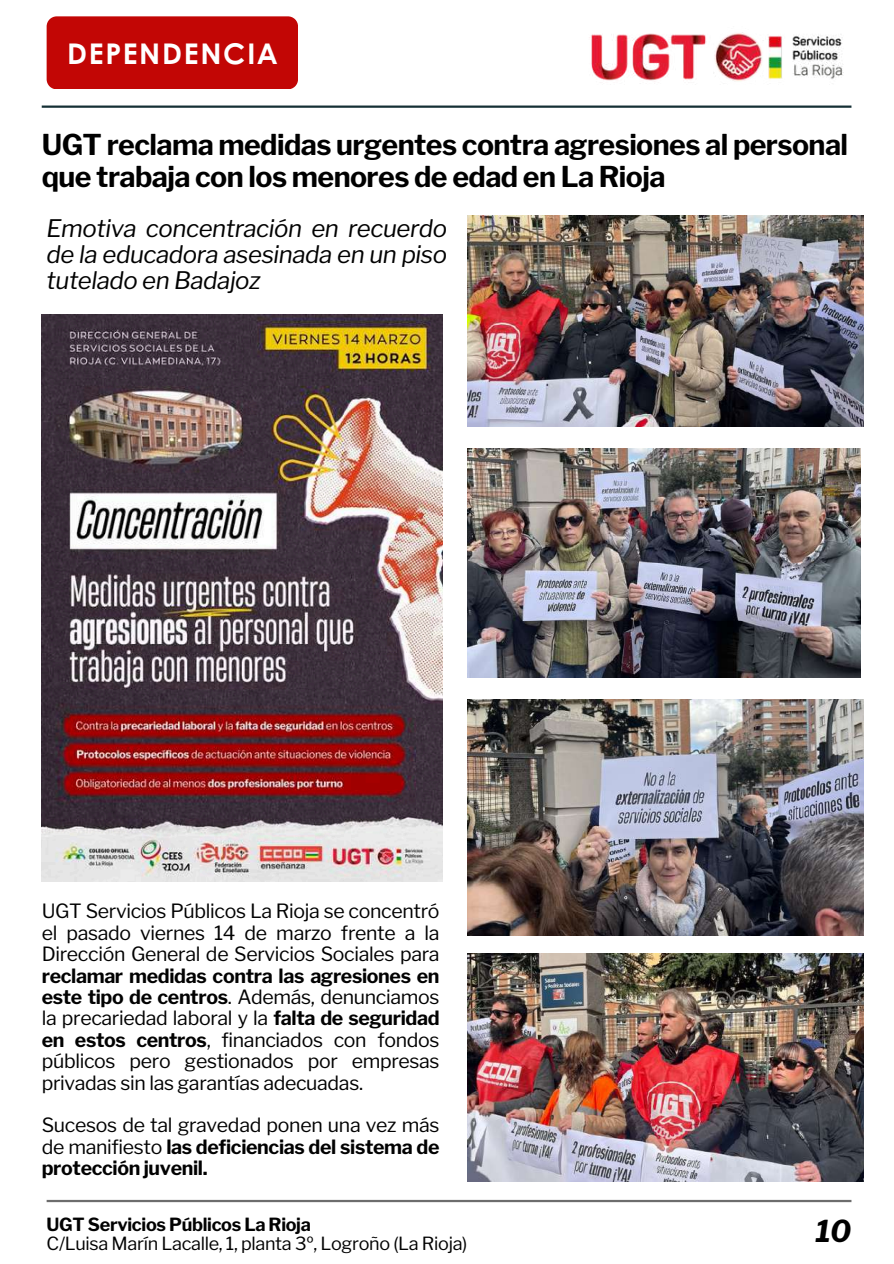
<style>
.page{position:relative;width:894px;height:1264px;background:#fff}
.page>*{position:absolute;margin:0;border:0;box-sizing:border-box;transform-origin:0 0}
.t1{font:italic 700 30px "Libre Franklin";color:#000}
.t2{font:700 28.5px/31.5px "Libre Franklin";letter-spacing:-.02em;color:#000}
.t3{font:700 28.5px "Century Gothic";letter-spacing:.06em;color:#fff}
.t4{font:italic 24px/25.8px "Libre Franklin";letter-spacing:-.015em;color:#020202;text-align:justify}
.t5{font:19.5px/21.3px "Libre Franklin";letter-spacing:-.015em;color:#020202;text-align:justify}
.t6{font:18px "Libre Franklin";letter-spacing:-.015em;color:#020202}
.t7{font:700 18px "Libre Franklin";letter-spacing:-.015em;color:#020202}
.s1{font-weight:700}
</style>
<div class="page">
<hr style="left:47px;top:1199px;width:804px;height:3px;background:#6d6d6d">
<img style="left:589px;top:32px;width:255px;height:50px">
<hr style="left:42px;top:105px;width:809px;height:3px;background:#153035">
<div style="left:47px;top:16px;width:251px;height:73px;background:#c20605"></div>
<img style="left:42px;top:314px;width:400px;height:567px">
<img style="left:467px;top:448px;width:392px;height:229px">
<img style="left:467px;top:699px;width:396px;height:236px">
<img style="left:467px;top:216px;width:396px;height:210px">
<img style="left:467px;top:953px;width:395px;height:228px">
<h2 class="t3" style="left:67px;top:32px;width:211px">DEPENDENCIA</h2>
<h2 class="t2" style="left:42px;top:129px;width:807px">UGT reclama medidas urgentes contra agresiones al personal que trabaja con los menores de edad en La Rioja</h2>
<p class="t4" style="left:47px;top:215px;width:402px">Emotiva concentración en recuerdo de la educadora asesinada en un piso tutelado en Badajoz</p>
<p class="t5" style="left:42px;top:900px;width:399px">UGT Servicios Públicos La Rioja se concentró el pasado viernes 14 de marzo frente a la Dirección General de Servicios Sociales para</p>
<p class="t5" style="left:42px;top:964px;width:399px"><span class="s1">reclamar medidas contra las agresiones en este tipo de centros</span>. Además, denunciamos la precariedad laboral y la <span class="s1">falta de seguridad en estos centros</span>, financiados con fondos públicos pero gestionados por empresas privadas sin las garantías adecuadas.</p>
<p class="t5" style="left:42px;top:1114px;width:399px">Sucesos de tal gravedad ponen una vez más de manifiesto <span class="s1">las deficiencias del sistema de protección juvenil.</span></p>
<p class="t7" style="left:47px;top:1213px;width:266px">UGT Servicios Públicos La Rioja</p>
<p class="t6" style="left:47px;top:1232px;width:422px">C/Luisa Marín Lacalle, 1, planta 3º, Logroño (La Rioja)</p>
<h1 class="t1" style="left:815px;top:1213px;width:37px">10</h1>
</div>
